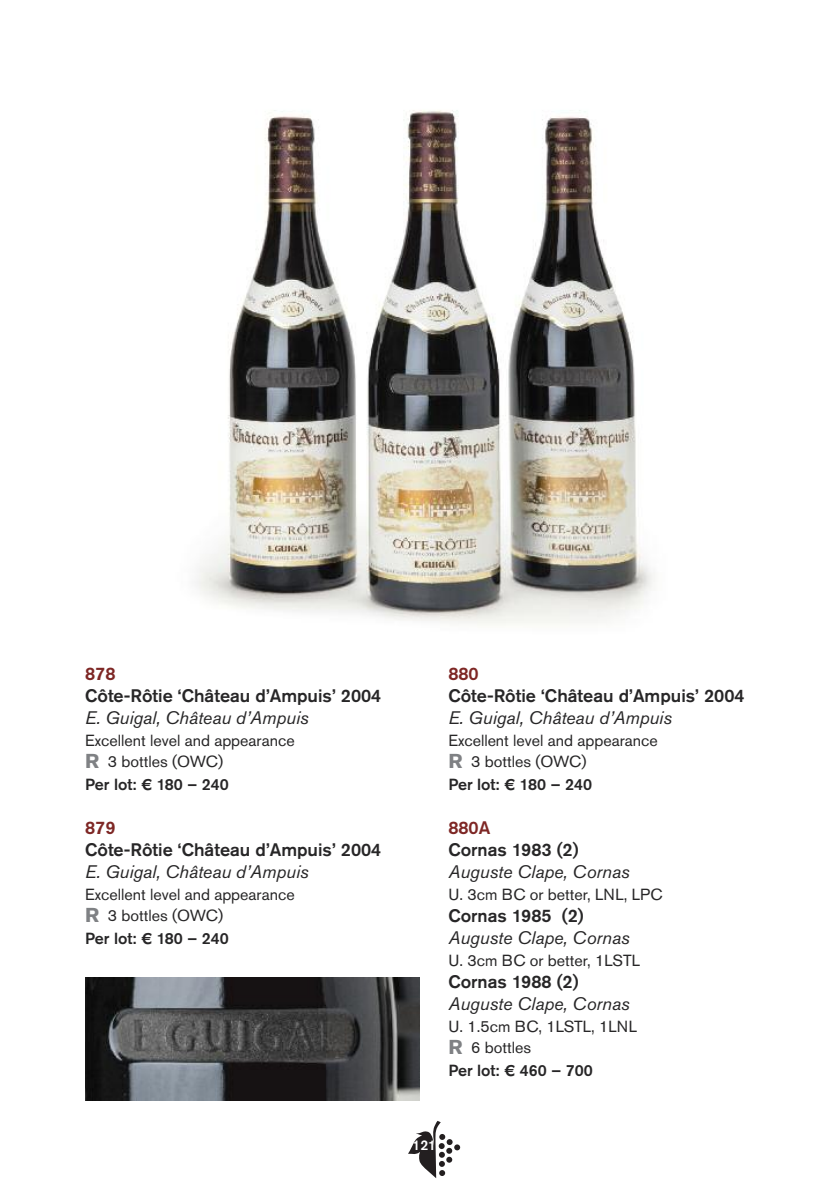
<style>
.page{position:relative;width:840px;height:1191px;background:#fff}
.page>*{position:absolute;margin:0;border:0;box-sizing:border-box;transform-origin:0 0}
.t1{font:500 18px/22px "Akzidenz Grotesk BE";color:#272627}
.t2{font:italic 18px/22px "Akzidenz Grotesk BE";color:#272627}
.t3{font:16px/20.6px "Akzidenz Grotesk BE";color:#272627}
.t4{font:500 16px "Akzidenz Grotesk BE";color:#272627}
.t5{font:500 14px "Akzidenz Grotesk BE";color:#fff}
.s1{color:#7e2725}
.s2{font-weight:400;font-style:italic}
.s3{font-weight:700;font-size:20px;color:#7f8184}
.s4{font-weight:500;font-style:normal;color:#7e2725}
.s5{font-weight:500;font-style:normal}
</style>
<div class="page">
<svg style="left:408px;top:1121px;width:52px;height:57px"></svg>
<img style="left:195px;top:110px;width:460px;height:515px">
<img style="left:85px;top:977px;width:335px;height:123px">
<p class="t1" style="left:85px;top:664px;width:297px"><span class="s1">878<br></span>Côte-Rôtie ‘Château d’Ampuis’ 2004<br><span class="s2">E. Guigal, Château d’Ampuis</span></p>
<p class="t3" style="left:85px;top:732px;width:211px">Excellent level and appearance<br><span class="s3">R</span> 3 bottles (OWC)</p>
<p class="t4" style="left:85px;top:779px;width:145px">Per lot: € 180 – 240</p>
<p class="t1" style="left:85px;top:818px;width:297px"><span class="s1">879<br></span>Côte-Rôtie ‘Château d’Ampuis’ 2004<br><span class="s2">E. Guigal, Château d’Ampuis</span></p>
<p class="t3" style="left:85px;top:886px;width:211px">Excellent level and appearance<br><span class="s3">R</span> 3 bottles (OWC)</p>
<p class="t4" style="left:85px;top:933px;width:145px">Per lot: € 180 – 240</p>
<p class="t1" style="left:448px;top:664px;width:297px"><span class="s1">880<br></span>Côte-Rôtie ‘Château d’Ampuis’ 2004<br><span class="s2">E. Guigal, Château d’Ampuis</span></p>
<p class="t3" style="left:448px;top:732px;width:211px">Excellent level and appearance<br><span class="s3">R</span> 3 bottles (OWC)</p>
<p class="t4" style="left:448px;top:779px;width:145px">Per lot: € 180 – 240</p>
<p class="t2" style="left:448px;top:818px;width:183px"><span class="s4">880A<br></span><span class="s5">Cornas 1983 (2)<br></span>Auguste Clape, Cornas</p>
<p class="t3" style="left:448px;top:886px;width:216px">U. 3cm BC or better, LNL, LPC</p>
<p class="t2" style="left:448px;top:906px;width:183px"><span class="s5">Cornas 1985 (2)<br></span>Auguste Clape, Cornas</p>
<p class="t3" style="left:448px;top:952px;width:193px">U. 3cm BC or better, 1LSTL</p>
<p class="t2" style="left:448px;top:972px;width:183px"><span class="s5">Cornas 1988 (2)<br></span>Auguste Clape, Cornas</p>
<p class="t3" style="left:448px;top:1018px;width:190px">U. 1.5cm BC, 1LSTL, 1LNL<br><span class="s3">R</span> 6 bottles</p>
<p class="t4" style="left:448px;top:1065px;width:146px">Per lot: € 460 – 700</p>
<p class="t5" style="left:412px;top:1140px;width:25px">121</p>
</div>
